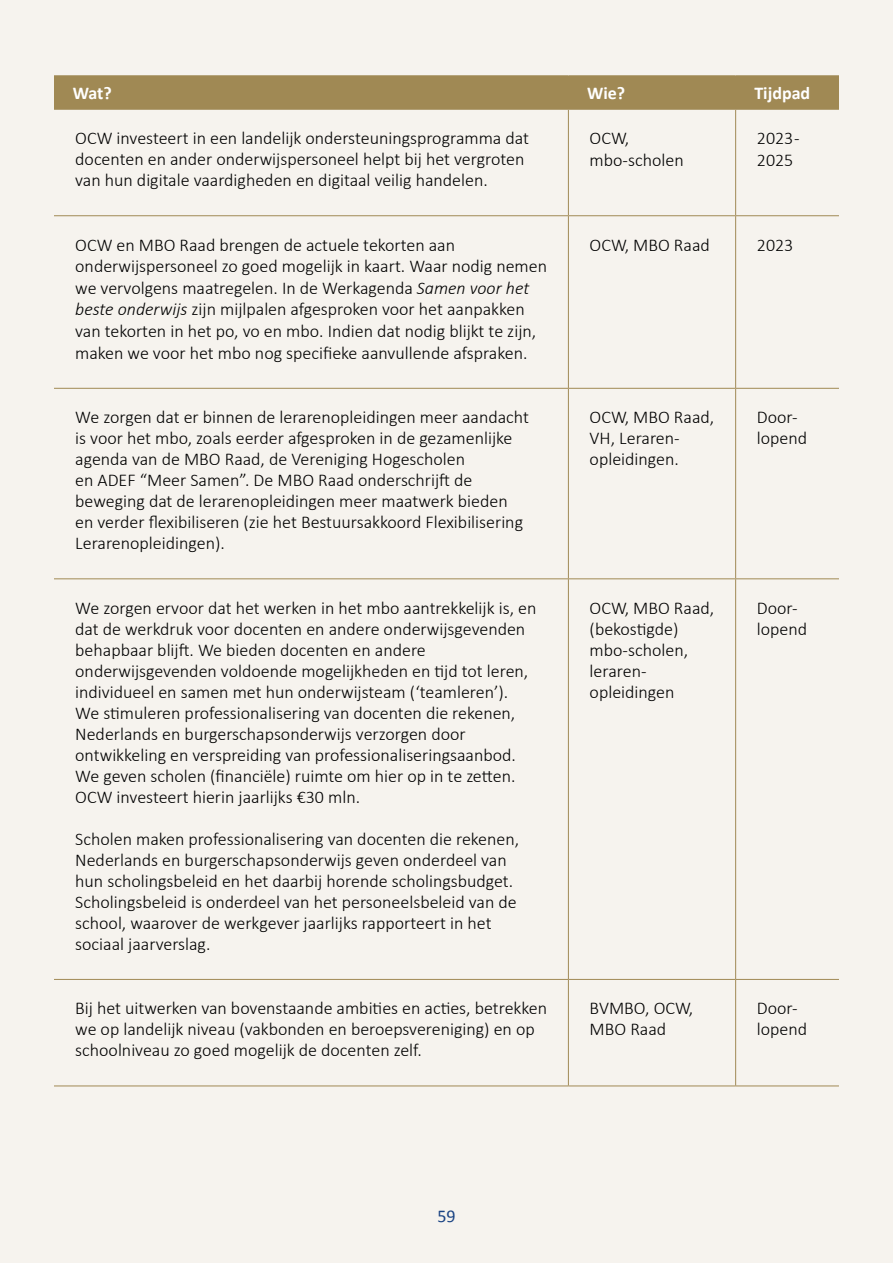
<style>
.page{position:relative;width:893px;height:1263px;background:#f6f3ee}
.page>*{position:absolute;margin:0;border:0;box-sizing:border-box;transform-origin:0 0}
.t1{font:300 18px/21px "Calibri";color:#000}
.t2{font:700 18px "Calibri";color:#fff}
.t3{font:18px "Calibri";color:#1a4383}
.s1{font-style:italic}
</style>
<div class="page">
<div style="left:54px;top:77px;width:785px;height:32px;background:#a08954"></div>
<hr style="left:54px;top:75px;width:514px;height:2px;background:#a08954">
<hr style="left:568px;top:75px;width:168px;height:2px;background:#a08954">
<hr style="left:736px;top:75px;width:103px;height:2px;background:#a08954">
<hr style="left:568px;top:77px;width:1px;height:32px;background:#a08954">
<hr style="left:735px;top:77px;width:1px;height:32px;background:#a08954">
<hr style="left:54px;top:109px;width:514px;height:1px;background:#a08954">
<hr style="left:568px;top:109px;width:168px;height:1px;background:#a08954">
<hr style="left:568px;top:110px;width:1px;height:105px;background:#a08954">
<hr style="left:736px;top:109px;width:103px;height:1px;background:#a08954">
<hr style="left:735px;top:110px;width:1px;height:105px;background:#a08954">
<hr style="left:54px;top:215px;width:514px;height:1px;background:#a08954">
<hr style="left:568px;top:215px;width:168px;height:1px;background:#a08954">
<hr style="left:568px;top:216px;width:1px;height:172px;background:#a08954">
<hr style="left:736px;top:215px;width:103px;height:1px;background:#a08954">
<hr style="left:735px;top:216px;width:1px;height:172px;background:#a08954">
<hr style="left:54px;top:388px;width:514px;height:1px;background:#a08954">
<hr style="left:568px;top:388px;width:168px;height:1px;background:#a08954">
<hr style="left:568px;top:389px;width:1px;height:189px;background:#a08954">
<hr style="left:736px;top:388px;width:103px;height:1px;background:#a08954">
<hr style="left:735px;top:389px;width:1px;height:189px;background:#a08954">
<hr style="left:54px;top:578px;width:514px;height:1px;background:#a08954">
<hr style="left:568px;top:578px;width:168px;height:1px;background:#a08954">
<hr style="left:568px;top:579px;width:1px;height:400px;background:#a08954">
<hr style="left:736px;top:578px;width:103px;height:1px;background:#a08954">
<hr style="left:735px;top:579px;width:1px;height:400px;background:#a08954">
<hr style="left:54px;top:979px;width:514px;height:1px;background:#a08954">
<hr style="left:568px;top:979px;width:168px;height:1px;background:#a08954">
<hr style="left:568px;top:980px;width:1px;height:105px;background:#a08954">
<hr style="left:736px;top:979px;width:103px;height:1px;background:#a08954">
<hr style="left:735px;top:980px;width:1px;height:105px;background:#a08954">
<hr style="left:54px;top:1085px;width:514px;height:1px;background:#a08954">
<hr style="left:568px;top:1085px;width:168px;height:1px;background:#a08954">
<hr style="left:736px;top:1085px;width:103px;height:1px;background:#a08954">
<p class="t2" style="left:73px;top:81px;width:40px">Wat?</p>
<p class="t2" style="left:587px;top:81px;width:40px">Wie?</p>
<p class="t2" style="left:754px;top:81px;width:57px">Tijdpad</p>
<p class="t1" style="left:75px;top:127px;width:455px">OCW investeert in een landelijk ondersteuningsprogramma dat docenten en ander onderwijspersoneel helpt bij het vergroten van hun digitale vaardigheden en digitaal veilig handelen.</p>
<p class="t1" style="left:590px;top:127px;width:96px;line-height:21.6px">OCW, mbo-scholen</p>
<p class="t1" style="left:757px;top:127px;width:44px;line-height:21.6px">2023 -<br>2025</p>
<p class="t1" style="left:75px;top:234px;width:473px;line-height:21.6px">OCW en MBO Raad brengen de actuele tekorten aan onderwijspersoneel zo goed mogelijk in kaart. Waar nodig nemen we vervolgens maatregelen. In de Werkagenda <span class="s1">Samen voor het beste onderwijs</span> zijn mijlpalen afgesproken voor het aanpakken van tekorten in het po, vo en mbo. Indien dat nodig blijkt te zijn, maken we voor het mbo nog specifieke aanvullende afspraken.</p>
<p class="t1" style="left:590px;top:234px;width:122px">OCW, MBO Raad</p>
<p class="t1" style="left:757px;top:234px;width:38px">2023</p>
<p class="t1" style="left:75px;top:406px;width:455px">We zorgen dat er binnen de lerarenopleidingen meer aandacht is voor het mbo, zoals eerder afgesproken in de gezamenlijke agenda van de MBO Raad, de Vereniging Hogescholen<br>en ADEF “Meer Samen”. De MBO Raad onderschrijft de beweging dat de lerarenopleidingen meer maatwerk bieden en verder flexibiliseren (zie het Bestuursakkoord Flexibilisering Lerarenopleidingen).</p>
<p class="t1" style="left:590px;top:406px;width:126px">OCW, MBO Raad,<br>VH, Leraren&shy;opleidingen.</p>
<p class="t1" style="left:757px;top:406px;width:52px">Door&shy;lopend</p>
<p class="t1" style="left:75px;top:597px;width:463px">We zorgen ervoor dat het werken in het mbo aantrekkelijk is, en dat de werkdruk voor docenten en andere onderwijsgevenden behapbaar blijft. We bieden docenten en andere onderwijsgevenden voldoende mogelijkheden en tijd tot leren, individueel en samen met hun onderwijsteam (‘teamleren’).<br>We stimuleren professionalisering van docenten die rekenen, Nederlands en burgerschapsonderwijs verzorgen door ontwikkeling en verspreiding van professionaliseringsaanbod.<br>We geven scholen (financiële) ruimte om hier op in te zetten.<br>OCW investeert hierin jaarlijks €30 mln.</p>
<p class="t1" style="left:75px;top:828px;width:445px">Scholen maken professionalisering van docenten die rekenen, Nederlands en burgerschapsonderwijs geven onderdeel van hun scholingsbeleid en het daarbij horende scholingsbudget.<br>Scholingsbeleid is onderdeel van het personeelsbeleid van de school, waarover de werkgever jaarlijks rapporteert in het sociaal jaarverslag.</p>
<p class="t1" style="left:590px;top:597px;width:126px">OCW, MBO Raad, (bekostigde) mbo-scholen, leraren&shy;opleidingen</p>
<p class="t1" style="left:757px;top:597px;width:52px">Door&shy;lopend</p>
<p class="t1" style="left:75px;top:998px;width:473px">Bij het uitwerken van bovenstaande ambities en acties, betrekken we op landelijk niveau (vakbonden en beroepsvereniging) en op schoolniveau zo goed mogelijk de docenten zelf.</p>
<p class="t1" style="left:590px;top:998px;width:105px">BVMBO, OCW,<br>MBO Raad</p>
<p class="t1" style="left:757px;top:998px;width:52px">Door&shy;lopend</p>
<p class="t3" style="left:437px;top:1203px;width:20px">59</p>
</div>
